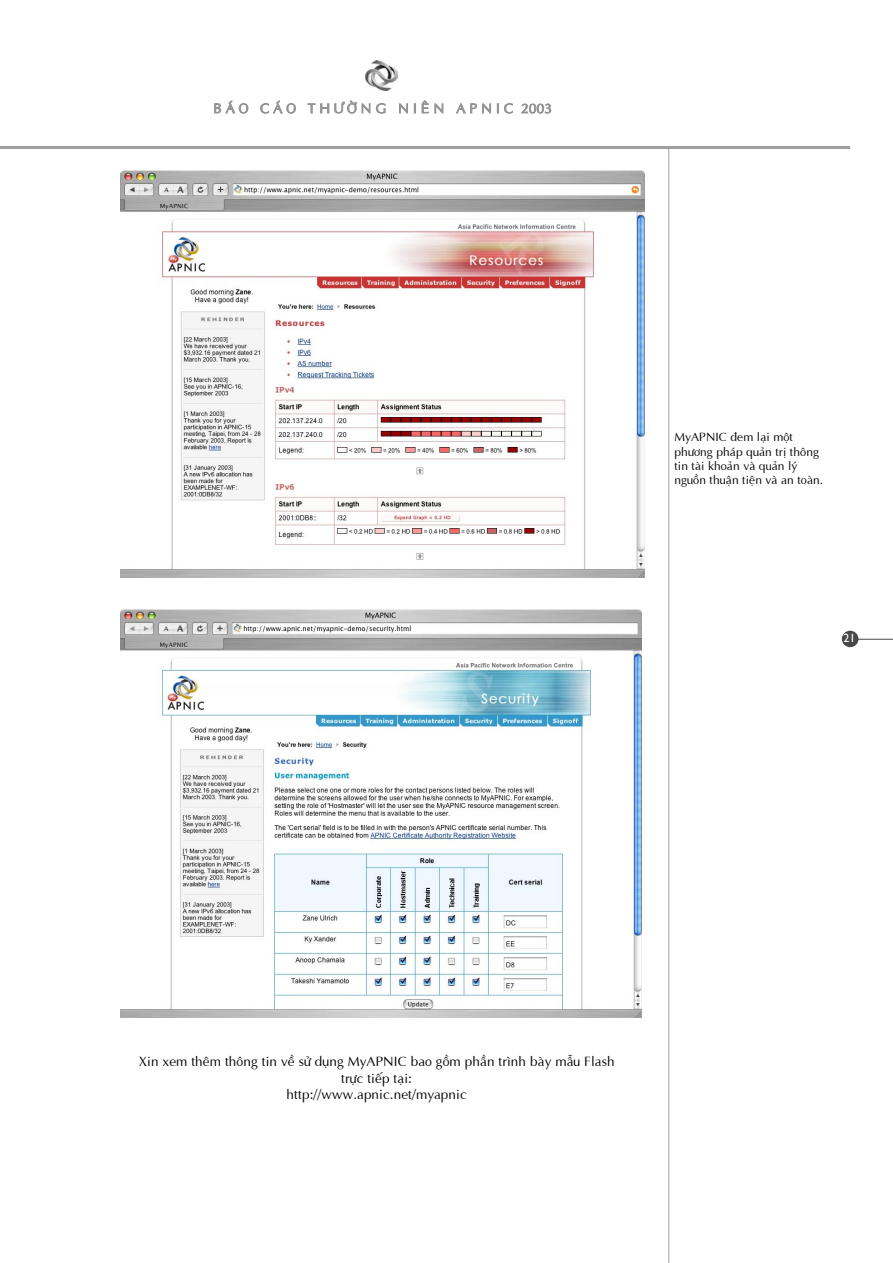
<style>
.page{position:relative;width:893px;height:1263px;background:#fff}
.page>*{position:absolute;margin:0;border:0;box-sizing:border-box;transform-origin:0 0}
.URL-highlight{font:13.5px/16.2px "VNI Aptima";color:#000;text-align:center}
.t1{font:12px/14.4px "VNI Aptima";color:#000}
.t2{font:12px "Gill Sans";color:#fff}
</style>
<div class="page">
<hr style="left:668px;top:147px;width:1px;height:1116px;background:#9f9f9f">
<div style="left:842px;top:631px;width:16px;height:16px;background:#484848;border-radius:50%"></div>
<hr style="left:850px;top:639px;width:43px;height:1px;background:#484848">
<hr style="left:0;top:146px;width:850px;height:3px;background:#9f9f9f">
<img style="left:366px;top:60px;width:32px;height:31px">
<svg style="left:214px;top:100px;width:35px;height:14px"></svg>
<svg style="left:260px;top:100px;width:36px;height:14px"></svg>
<svg style="left:307px;top:100px;width:79px;height:14px"></svg>
<svg style="left:399px;top:103px;width:9px;height:11px"></svg>
<svg style="left:414px;top:100px;width:30px;height:14px"></svg>
<svg style="left:456px;top:103px;width:35px;height:11px"></svg>
<svg style="left:497px;top:103px;width:16px;height:11px"></svg>
<svg style="left:521px;top:103px;width:30px;height:11px"></svg>
<img style="left:121px;top:610px;width:521px;height:408px">
<img style="left:121px;top:170px;width:523px;height:407px">
<p class="t1" style="left:674px;top:429px;width:150px">MyAPNIC ñem laïi moät phöông phaùp quaûn trò thoâng tin taøi khoaûn vaø quaûn lyù nguoàn thuaän tieän vaø an toaøn.</p>
<p class="t2" style="left:844px;top:631px;width:13px">21</p>
<p class="URL-highlight" style="left:139px;top:1053px;width:477px">Xin xem theâm thoâng tin veà söû duïng MyAPNIC bao goàm phaàn trình baøy maãu Flash tröïc tieáp taïi:<br>http://www.apnic.net/myapnic</p>
</div>
